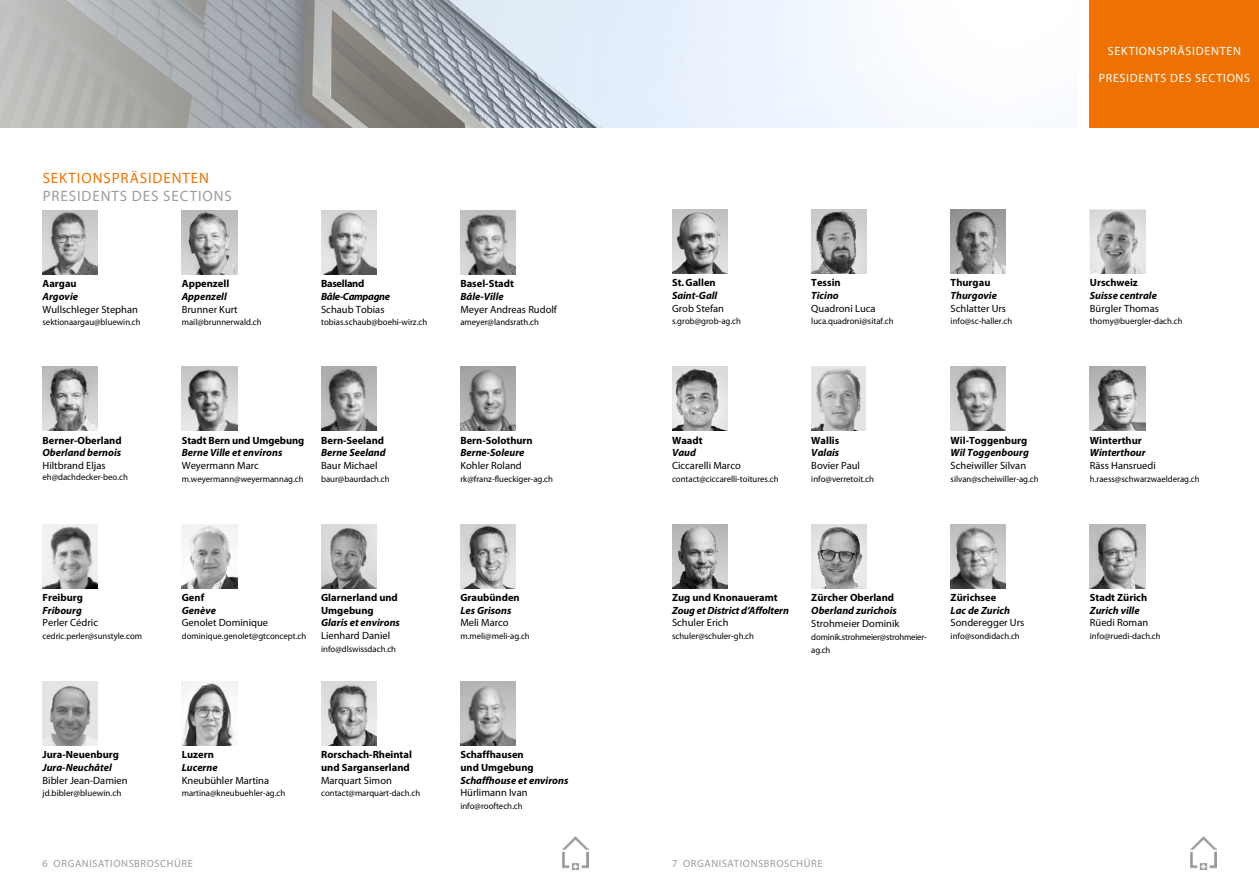
<style>
.page{position:relative;width:1259px;height:893px;background:#fff}
.page>*{position:absolute;margin:0;border:0;box-sizing:border-box;transform-origin:0 0}
.t1{font:15px "Myriad Pro";letter-spacing:.06em;color:#9d9d9c}
.t2{font:15px "Myriad Pro";letter-spacing:.06em;color:#ee7203}
.t3{font:12px "Myriad Pro";letter-spacing:.06em;color:#fff}
.t4{font:10.5px "Myriad Pro";color:#000}
.t5{font:700 10.5px/12.8px "Myriad Pro";color:#000}
.t6{font:italic 700 10.5px "Myriad Pro";color:#000}
.t7{font:10.5px "Myriad Pro";letter-spacing:.055em;color:#9d9d9c}
.t8{font:italic 700 10.5px "Myriad Pro";letter-spacing:-.03em;color:#000}
.t9{font:700 10.5px "Myriad Pro";letter-spacing:-.03em;color:#000}
.t10{font:9px "Myriad Pro";color:#000}
.t11{font:9px/12.8px "Myriad Pro";letter-spacing:-.02em;color:#000}
</style>
<div class="page">
<div style="left:1090px;top:0;width:169px;height:128px;background:#ee7203"></div>
<svg style="left:0;top:0;width:800px;height:128px;background:#b9bfc3"></svg>
<img style="left:562px;top:836px;width:26px;height:33px">
<img style="left:1191px;top:837px;width:25px;height:33px">
<img style="left:43px;top:210px;width:55px;height:64px">
<img style="left:182px;top:210px;width:55px;height:64px">
<img style="left:321px;top:210px;width:55px;height:64px">
<img style="left:460px;top:210px;width:56px;height:64px">
<img style="left:43px;top:367px;width:55px;height:64px">
<img style="left:182px;top:367px;width:55px;height:64px">
<img style="left:321px;top:367px;width:55px;height:64px">
<img style="left:460px;top:367px;width:56px;height:64px">
<img style="left:43px;top:524px;width:55px;height:64px">
<img style="left:182px;top:524px;width:55px;height:64px">
<img style="left:321px;top:524px;width:55px;height:64px">
<img style="left:460px;top:524px;width:56px;height:64px">
<img style="left:43px;top:682px;width:55px;height:63px">
<img style="left:182px;top:682px;width:55px;height:63px">
<img style="left:321px;top:682px;width:55px;height:63px">
<img style="left:460px;top:682px;width:56px;height:63px">
<img style="left:672px;top:210px;width:55px;height:63px">
<img style="left:811px;top:210px;width:55px;height:63px">
<img style="left:950px;top:210px;width:56px;height:63px">
<img style="left:1090px;top:210px;width:55px;height:63px">
<img style="left:672px;top:367px;width:55px;height:64px">
<img style="left:811px;top:367px;width:55px;height:64px">
<img style="left:950px;top:367px;width:56px;height:64px">
<img style="left:1090px;top:367px;width:55px;height:64px">
<img style="left:672px;top:524px;width:55px;height:64px">
<img style="left:811px;top:524px;width:55px;height:64px">
<img style="left:950px;top:524px;width:56px;height:64px">
<img style="left:1090px;top:524px;width:55px;height:64px">
<h1 class="t2" style="left:43px;top:169px;width:168px">SEKTIONSPRÄSIDENTEN</h1>
<h1 class="t1" style="left:43px;top:187px;width:191px">PRESIDENTS DES SECTIONS</h1>
<p class="t5" style="left:43px;top:277px;width:36px">Aargau</p>
<p class="t6" style="left:43px;top:289px;width:37px">Argovie</p>
<p class="t4" style="left:43px;top:303px;width:97px">Wullschleger Stephan</p>
<p class="t10" style="left:43px;top:317px;width:100px">sektionaargau@bluewin.ch</p>
<p class="t5" style="left:182px;top:277px;width:49px">Appenzell</p>
<p class="t6" style="left:182px;top:289px;width:47px">Appenzell</p>
<p class="t4" style="left:182px;top:302px;width:57px">Brunner Kurt</p>
<p class="t10" style="left:182px;top:317px;width:81px">mail@brunnerwald.ch</p>
<p class="t9" style="left:321px;top:277px;width:45px">Baselland</p>
<p class="t8" style="left:321px;top:289px;width:70px">Bâle-Campagne</p>
<p class="t4" style="left:321px;top:303px;width:65px">Schaub Tobias</p>
<p class="t10" style="left:321px;top:317px;width:108px">tobias.schaub@boehi-wirz.ch</p>
<p class="t5" style="left:460px;top:277px;width:55px">Basel-Stadt</p>
<p class="t6" style="left:460px;top:289px;width:45px">Bâle-Ville</p>
<p class="t4" style="left:460px;top:302px;width:98px">Meyer Andreas Rudolf</p>
<p class="t10" style="left:460px;top:317px;width:80px">ameyer@landsrath.ch</p>
<p class="t5" style="left:43px;top:433px;width:81px">Berner-Oberland</p>
<p class="t6" style="left:43px;top:446px;width:80px">Oberland bernois</p>
<p class="t4" style="left:43px;top:459px;width:65px">Hiltbrand Eljas</p>
<p class="t10" style="left:43px;top:471px;width:87px">eh@dachdecker-beo.ch</p>
<p class="t5" style="left:182px;top:433px;width:124px">Stadt Bern und Umgebung</p>
<p class="t6" style="left:182px;top:446px;width:102px">Berne Ville et environs</p>
<p class="t4" style="left:182px;top:459px;width:79px">Weyermann Marc</p>
<p class="t10" style="left:182px;top:473px;width:123px">m.weyermann@weyermannag.ch</p>
<p class="t5" style="left:321px;top:433px;width:65px">Bern-Seeland</p>
<p class="t6" style="left:321px;top:446px;width:66px">Berne Seeland</p>
<p class="t4" style="left:321px;top:459px;width:58px">Baur Michael</p>
<p class="t10" style="left:321px;top:473px;width:70px">baur@baurdach.ch</p>
<p class="t5" style="left:460px;top:433px;width:74px">Bern-Solothurn</p>
<p class="t6" style="left:460px;top:446px;width:66px">Berne-Soleure</p>
<p class="t4" style="left:460px;top:459px;width:63px">Kohler Roland</p>
<p class="t10" style="left:460px;top:473px;width:94px">rk@franz-flueckiger-ag.ch</p>
<p class="t5" style="left:672px;top:276px;width:45px">St.Gallen</p>
<p class="t6" style="left:672px;top:289px;width:47px">Saint-Gall</p>
<p class="t4" style="left:672px;top:302px;width:54px">Grob Stefan</p>
<p class="t10" style="left:672px;top:316px;width:71px">s.grob@grob-ag.ch</p>
<p class="t5" style="left:811px;top:276px;width:31px">Tessin</p>
<p class="t6" style="left:811px;top:289px;width:29px">Ticino</p>
<p class="t4" style="left:811px;top:302px;width:66px">Quadroni Luca</p>
<p class="t10" style="left:811px;top:316px;width:84px">luca.quadroni@sitaf.ch</p>
<p class="t5" style="left:672px;top:433px;width:32px">Waadt</p>
<p class="t6" style="left:672px;top:446px;width:25px">Vaud</p>
<p class="t4" style="left:672px;top:459px;width:70px">Ciccarelli Marco</p>
<p class="t10" style="left:672px;top:473px;width:108px">contact@ciccarelli-toitures.ch</p>
<p class="t5" style="left:811px;top:433px;width:30px">Wallis</p>
<p class="t6" style="left:811px;top:446px;width:29px">Valais</p>
<p class="t4" style="left:811px;top:459px;width:50px">Bovier Paul</p>
<p class="t10" style="left:811px;top:473px;width:64px">info@verretoit.ch</p>
<p class="t5" style="left:950px;top:276px;width:41px">Thurgau</p>
<p class="t6" style="left:950px;top:289px;width:48px">Thurgovie</p>
<p class="t4" style="left:950px;top:302px;width:57px">Schlatter Urs</p>
<p class="t10" style="left:950px;top:316px;width:63px">info@sc-haller.ch</p>
<p class="t5" style="left:950px;top:433px;width:78px">Wil-Toggenburg</p>
<p class="t6" style="left:950px;top:446px;width:80px">Wil Toggenbourg</p>
<p class="t4" style="left:950px;top:459px;width:77px">Scheiwiller Silvan</p>
<p class="t10" style="left:950px;top:473px;width:90px">silvan@scheiwiller-ag.ch</p>
<p class="t5" style="left:43px;top:591px;width:42px">Freiburg</p>
<p class="t6" style="left:43px;top:603px;width:41px">Fribourg</p>
<p class="t4" style="left:43px;top:616px;width:57px">Perler Cédric</p>
<p class="t10" style="left:43px;top:630px;width:101px">cedric.perler@sunstyle.com</p>
<p class="t5" style="left:182px;top:591px;width:24px">Genf</p>
<p class="t6" style="left:182px;top:603px;width:36px">Genève</p>
<p class="t4" style="left:182px;top:616px;width:88px">Genolet Dominique</p>
<p class="t10" style="left:182px;top:630px;width:126px">dominique.genolet@gtconcept.ch</p>
<p class="t5" style="left:321px;top:591px;width:78px">Glarnerland und<br>Umgebung</p>
<p class="t6" style="left:321px;top:616px;width:80px">Glaris et environs</p>
<p class="t4" style="left:321px;top:629px;width:71px">Lienhard Daniel</p>
<p class="t10" style="left:321px;top:643px;width:76px">info@dlswissdach.ch</p>
<p class="t5" style="left:460px;top:591px;width:61px">Graubünden</p>
<p class="t6" style="left:460px;top:603px;width:52px">Les Grisons</p>
<p class="t4" style="left:460px;top:616px;width:50px">Meli Marco</p>
<p class="t10" style="left:460px;top:630px;width:71px">m.meli@meli-ag.ch</p>
<p class="t5" style="left:672px;top:591px;width:107px">Zug und Knonaueramt</p>
<p class="t6" style="left:672px;top:603px;width:118px">Zoug et District d’Affoltern</p>
<p class="t4" style="left:672px;top:616px;width:58px">Schuler Erich</p>
<p class="t10" style="left:672px;top:630px;width:84px">schuler@schuler-gh.ch</p>
<p class="t5" style="left:811px;top:591px;width:84px">Zürcher Oberland</p>
<p class="t6" style="left:811px;top:603px;width:87px">Oberland zurichois</p>
<p class="t4" style="left:811px;top:617px;width:90px">Strohmeier Dominik</p>
<p class="t11" style="left:811px;top:630px;width:117px">dominik.strohmeier@strohmeier&shy;ag.ch</p>
<p class="t5" style="left:950px;top:591px;width:47px">Zürichsee</p>
<p class="t6" style="left:950px;top:603px;width:61px">Lac de Zurich</p>
<p class="t4" style="left:950px;top:616px;width:75px">Sonderegger Urs</p>
<p class="t10" style="left:950px;top:630px;width:71px">info@sondidach.ch</p>
<p class="t5" style="left:43px;top:748px;width:78px">Jura-Neuenburg</p>
<p class="t6" style="left:43px;top:761px;width:71px">Jura-Neuchâtel</p>
<p class="t4" style="left:43px;top:774px;width:87px">Bibler Jean-Damien</p>
<p class="t10" style="left:43px;top:788px;width:80px">jd.bibler@bluewin.ch</p>
<p class="t5" style="left:182px;top:748px;width:34px">Luzern</p>
<p class="t6" style="left:182px;top:761px;width:37px">Lucerne</p>
<p class="t4" style="left:182px;top:774px;width:89px">Kneubühler Martina</p>
<p class="t10" style="left:182px;top:788px;width:105px">martina@kneubuehler-ag.ch</p>
<p class="t5" style="left:321px;top:748px;width:92px">Rorschach-Rheintal und Sarganserland</p>
<p class="t4" style="left:321px;top:774px;width:72px">Marquart Simon</p>
<p class="t10" style="left:321px;top:788px;width:101px">contact@marquart-dach.ch</p>
<p class="t5" style="left:460px;top:748px;width:75px">Schaffhausen und Umgebung</p>
<p class="t6" style="left:460px;top:773px;width:109px">Schaffhouse et environs</p>
<p class="t4" style="left:460px;top:786px;width:69px">Hürlimann Ivan</p>
<p class="t10" style="left:460px;top:801px;width:64px">info@rooftech.ch</p>
<p class="t7" style="left:43px;top:857px;width:152px">6 ORGANISATIONSBROSCHÜRE</p>
<p class="t7" style="left:672px;top:857px;width:152px">7 ORGANISATIONSBROSCHÜRE</p>
<h2 class="t3" style="left:1108px;top:43px;width:135px">SEKTIONSPRÄSIDENTEN</h2>
<h2 class="t3" style="left:1098px;top:71px;width:153px">PRESIDENTS DES SECTIONS</h2>
<p class="t5" style="left:1090px;top:276px;width:49px">Urschweiz</p>
<p class="t6" style="left:1090px;top:289px;width:69px">Suisse centrale</p>
<p class="t4" style="left:1090px;top:302px;width:70px">Bürgler Thomas</p>
<p class="t10" style="left:1090px;top:316px;width:94px">thomy@buergler-dach.ch</p>
<p class="t5" style="left:1090px;top:433px;width:53px">Winterthur</p>
<p class="t6" style="left:1090px;top:446px;width:57px">Winterthour</p>
<p class="t4" style="left:1090px;top:459px;width:68px">Räss Hansruedi</p>
<p class="t10" style="left:1090px;top:473px;width:111px">h.raess@schwarzwaelderag.ch</p>
<p class="t5" style="left:1090px;top:591px;width:59px">Stadt Zürich</p>
<p class="t6" style="left:1090px;top:603px;width:51px">Zurich ville</p>
<p class="t4" style="left:1090px;top:616px;width:60px">Rüedi Roman</p>
<p class="t10" style="left:1090px;top:630px;width:72px">info@ruedi-dach.ch</p>
</div>
